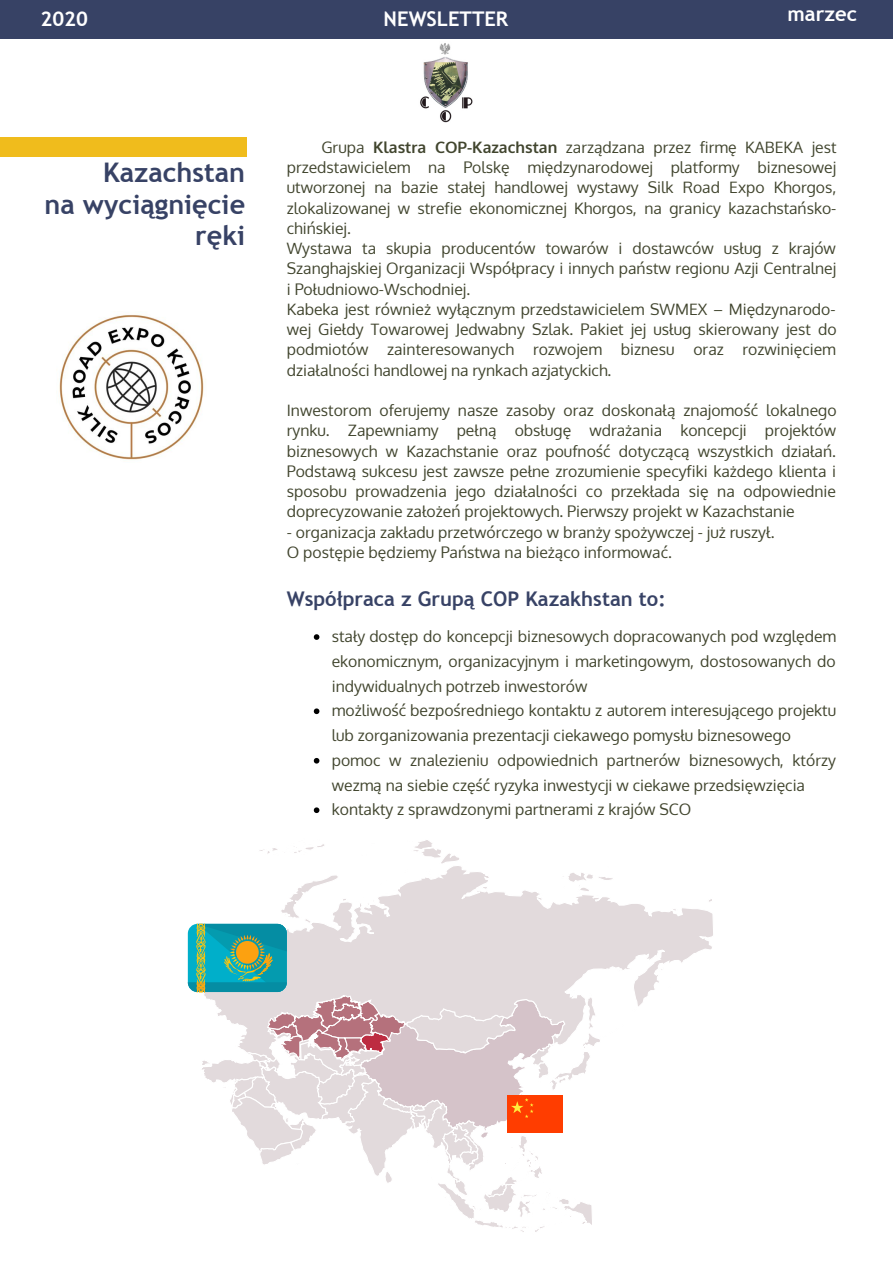
<style>
.page{position:relative;width:893px;height:1262px;background:#fff}
.page>*{position:absolute;margin:0;border:0;box-sizing:border-box;transform-origin:0 0}
.t1{font:700 27px/31.5px "Trebuchet MS";color:rgb(30 42 82/.89);text-align:right}
.t2{font:700 20.25px "Trebuchet MS";color:rgb(30 42 82/.89)}
.t3{font:700 20.25px "Trebuchet MS";color:#fff}
.t4{font:15.75px/20.2px "Oxygen";color:#41452e}
.s1{font-weight:700}
</style>
<div class="page">
<div style="left:0;top:137px;width:246px;height:19px;background:#f0bc1c"></div>
<img style="left:415px;top:38px;width:60px;height:85px">
<div style="left:0;top:0;width:892px;height:38px;background:#374265"></div>
<svg style="left:314px;top:634px;width:5px;height:6px"></svg>
<svg style="left:314px;top:708px;width:5px;height:6px"></svg>
<svg style="left:314px;top:758px;width:5px;height:5px"></svg>
<svg style="left:314px;top:807px;width:5px;height:6px"></svg>
<svg style="left:259px;top:840px;width:454px;height:166px"></svg>
<img style="left:59px;top:315px;width:147px;height:145px">
<svg style="left:188px;top:923px;width:418px;height:309px"></svg>
<p class="t3" style="left:40px;top:6px;width:49px">2020</p>
<p class="t3" style="left:383px;top:6px;width:126px">NEWSLETTER</p>
<p class="t3" style="left:787px;top:2px;width:71px">marzec</p>
<h1 class="t1" style="left:44px;top:157px;width:202px">Kazachstan<br>na wyciągnięcie ręki</h1>
<p class="t4" style="left:287px;top:137px;width:551px;text-indent:35px">Grupa <span class="s1">Klastra COP-Kazachstan</span> zarządzana przez firmę KABEKA jest przedstawicielem na Polskę międzynarodowej platformy biznesowej utworzonej na bazie stałej handlowej wystawy Silk Road Expo Khorgos, zlokalizowanej w strefie ekonomicznej Khorgos, na granicy kazachstańsko&shy;chińskiej.<br>Wystawa ta skupia producentów towarów i dostawców usług z krajów Szanghajskiej Organizacji Współpracy i innych państw regionu Azji Centralnej i Południowo-Wschodniej.<br>Kabeka jest również wyłącznym przedstawicielem SWMEX – Międzynarodo&shy;wej Giełdy Towarowej Jedwabny Szlak. Pakiet jej usług skierowany jest do podmiotów zainteresowanych rozwojem biznesu oraz rozwinięciem działalności handlowej na rynkach azjatyckich.</p>
<p class="t4" style="left:287px;top:400px;width:551px;text-align:justify">Inwestorom oferujemy nasze zasoby oraz doskonałą znajomość lokalnego rynku. Zapewniamy pełną obsługę wdrażania koncepcji projektów biznesowych w Kazachstanie oraz poufność dotyczącą wszystkich działań.<br>Podstawą sukcesu jest zawsze pełne zrozumienie specyfiki każdego klienta i sposobu prowadzenia jego działalności co przekłada się na odpowiednie doprecyzowanie założeń projektowych. Pierwszy projekt w Kazachstanie</p>
<p class="t4" style="left:287px;top:522px;width:489px">- organizacja zakładu przetwórczego w branży spożywczej - już ruszył.<br>O postępie będziemy Państwa na bieżąco informować.</p>
<p class="t2" style="left:287px;top:586px;width:380px">Współpraca z Grupą COP Kazakhstan to:</p>
<p class="t4" style="left:332px;top:624px;width:506px;line-height:24.8px">stały dostęp do koncepcji biznesowych dopracowanych pod względem ekonomicznym, organizacyjnym i marketingowym, dostosowanych do indywidualnych potrzeb inwestorów<br>możliwość bezpośredniego kontaktu z autorem interesującego projektu lub zorganizowania prezentacji ciekawego pomysłu biznesowego pomoc w znalezieniu odpowiednich partnerów biznesowych, którzy wezmą na siebie część ryzyka inwestycji w ciekawe przedsięwzięcia kontakty z sprawdzonymi partnerami z krajów SCO</p>
</div>
